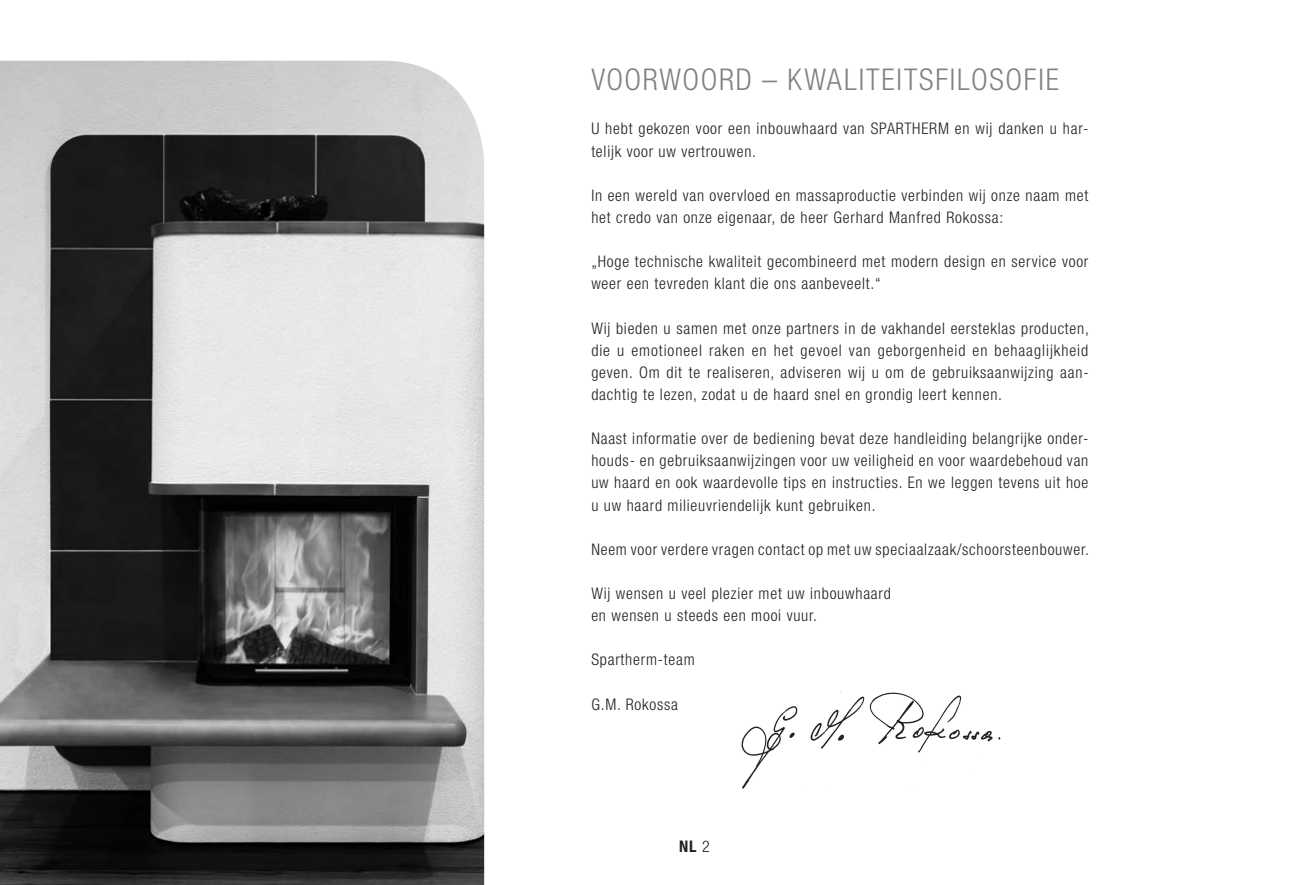
<style>
.page{position:relative;width:1304px;height:885px;background:#fff}
.page>*{position:absolute;margin:0;border:0;box-sizing:border-box;transform-origin:0 0}
.t1{font:300 condensed 30px "Helvetica Neue";letter-spacing:.06em;color:#808285}
.t2{font:300 condensed 16px/22.2px "Helvetica Neue";letter-spacing:.05em;color:#231f20}
.t3{font:700 condensed 16px "Helvetica Neue";color:#231f20}
.s1{font-weight:300}
</style>
<div class="page">
<img style="left:741px;top:692px;width:260px;height:98px">
<img style="left:0;top:61px;width:484px;height:823px">
<h1 class="t1" style="left:591px;top:62px;width:469px">VOORWOORD – KWALITEITSFILOSOFIE</h1>
<p class="t2" style="left:591px;top:117px;width:499px">U hebt gekozen voor een inbouwhaard van SPARTHERM en wij danken u har&shy;telijk voor uw vertrouwen.</p>
<p class="t2" style="left:591px;top:184px;width:499px">In een wereld van overvloed en massaproductie verbinden wij onze naam met het credo van onze eigenaar, de heer Gerhard Manfred Rokossa:</p>
<p class="t2" style="left:591px;top:250px;width:499px">„Hoge technische kwaliteit gecombineerd met modern design en service voor weer een tevreden klant die ons aanbeveelt.“</p>
<p class="t2" style="left:591px;top:316px;width:499px;text-align:justify">Wij bieden u samen met onze partners in de vakhandel eersteklas producten, die u emotioneel raken en het gevoel van geborgenheid en behaaglijkheid geven. Om dit te realiseren, adviseren wij u om de gebruiksaanwijzing aan&shy;dachtig te lezen, zodat u de haard snel en grondig leert kennen.</p>
<p class="t2" style="left:591px;top:427px;width:499px;text-align:justify">Naast informatie over de bediening bevat deze handleiding belangrijke onder&shy;houds- en gebruiksaanwijzingen voor uw veiligheid en voor waardebehoud van uw haard en ook waardevolle tips en instructies. En we leggen tevens uit hoe u uw haard milieuvriendelijk kunt gebruiken.</p>
<p class="t2" style="left:591px;top:538px;width:499px">Neem voor verdere vragen contact op met uw speciaalzaak/schoorsteenbouwer.</p>
<p class="t2" style="left:591px;top:582px;width:301px">Wij wensen u veel plezier met uw inbouwhaard en wensen u steeds een mooi vuur.</p>
<p class="t2" style="left:591px;top:648px;width:105px">Spartherm-team</p>
<p class="t2" style="left:591px;top:692px;width:88px">G.M. Rokossa</p>
<p class="t3" style="left:679px;top:836px;width:32px">NL <span class="s1">2</span></p>
</div>
